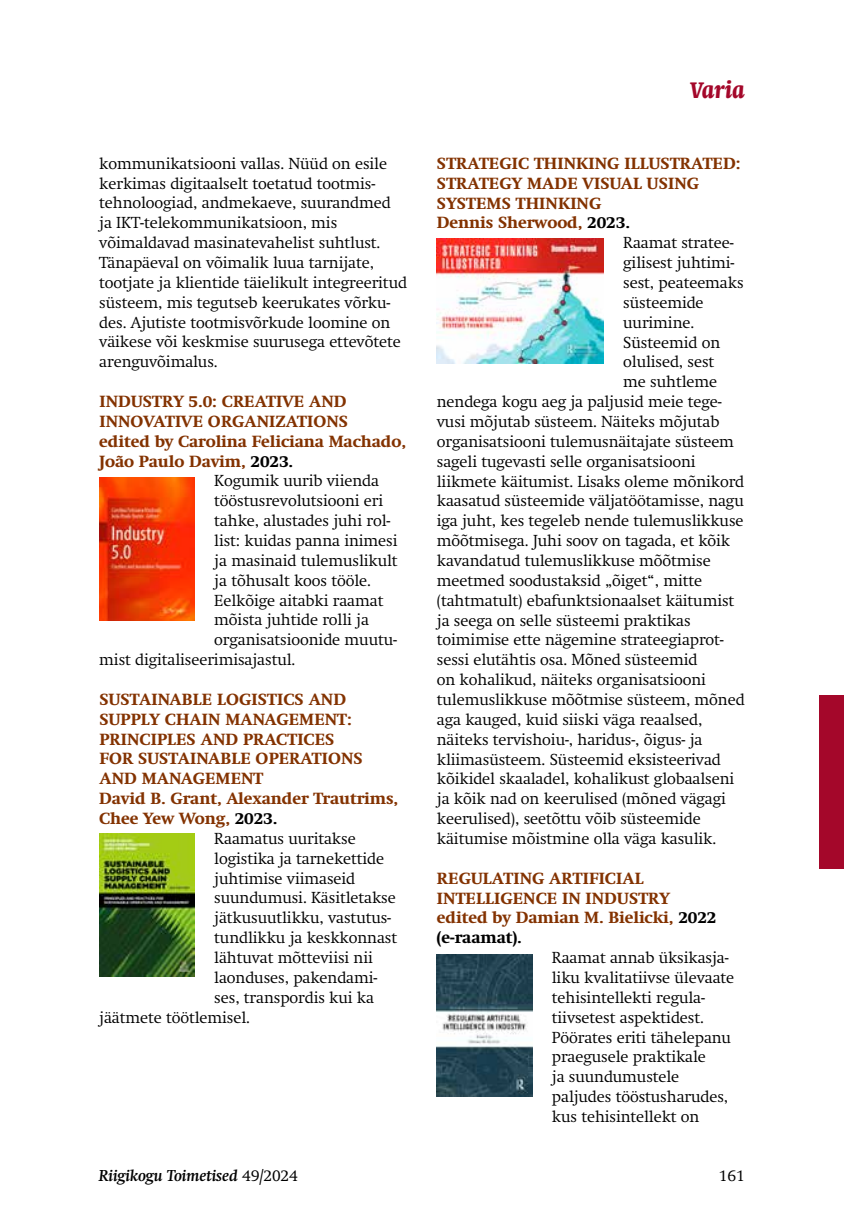
<style>
.page{position:relative;width:844px;height:1216px;background:#fff}
.page>*{position:absolute;margin:0;border:0;box-sizing:border-box;transform-origin:0 0}
.t1{font:italic 700 condensed 24.5px "Swift";letter-spacing:-.005em;color:#a4072a}
.t2{font:300 15.75px/19.8px "Swift";letter-spacing:-.005em;color:#000}
.t3{font:800 15.75px/19.8px "Swift";letter-spacing:.01em;color:#833200}
.t4{font:italic 700 15.75px "Swift";letter-spacing:-.005em;color:#000}
.s1{color:#000}
.s2{font-weight:300;font-style:normal}
</style>
<div class="page">
<div style="left:819px;top:694px;width:24px;height:174px;background:#a4072a"></div>
<img style="left:99px;top:477px;width:95px;height:144px">
<img style="left:99px;top:834px;width:95px;height:142px">
<img style="left:437px;top:954px;width:95px;height:142px">
<img style="left:437px;top:238px;width:166px;height:125px">
<p class="t2" style="left:99px;top:153px;width:309px">kommunikatsiooni vallas. Nüüd on esile kerkimas digitaalselt toetatud tootmis&shy;tehnoloogiad, andmekaeve, suurandmed ja IKT-telekommunikatsioon, mis võimaldavad masinatevahelist suhtlust.<br>Tänapäeval on võimalik luua tarnijate, tootjate ja klientide täielikult integreeritud süsteem, mis tegutseb keerukates võrku&shy;des. Ajutiste tootmisvõrkude loomine on väikese või keskmise suurusega ettevõtete arenguvõimalus.</p>
<p class="t3" style="left:99px;top:391px;width:248px">INDUSTRY 5.0: CREATIVE AND</p>
<p class="t3" style="left:99px;top:411px;width:250px">INNOVATIVE ORGANIZATIONS</p>
<p class="t3" style="left:99px;top:431px;width:308px">edited by Carolina Feliciana Machado,</p>
<p class="t3" style="left:99px;top:451px;width:195px">João Paulo Davim, <span class="s1">2023.</span></p>
<p class="t2" style="left:214px;top:471px;width:166px">Kogumik uurib viienda</p>
<p class="t2" style="left:214px;top:491px;width:170px">tööstusrevolutsiooni eri</p>
<p class="t2" style="left:214px;top:511px;width:177px">tahke, alustades juhi rol-</p>
<p class="t2" style="left:214px;top:530px;width:185px">list: kuidas panna inimesi</p>
<p class="t2" style="left:214px;top:550px;width:185px">ja masinaid tulemuslikult</p>
<p class="t2" style="left:214px;top:570px;width:158px">ja tõhusalt koos tööle.</p>
<p class="t2" style="left:214px;top:590px;width:171px">Eelkõige aitabki raamat</p>
<p class="t2" style="left:214px;top:610px;width:156px">mõista juhtide rolli ja</p>
<p class="t2" style="left:214px;top:630px;width:184px">organisatsioonide muutu-</p>
<p class="t2" style="left:99px;top:650px;width:197px">mist digitaliseerimisajastul.</p>
<p class="t3" style="left:99px;top:689px;width:248px">SUSTAINABLE LOGISTICS AND</p>
<p class="t3" style="left:99px;top:709px;width:254px">SUPPLY CHAIN MANAGEMENT:</p>
<p class="t3" style="left:99px;top:729px;width:236px">PRINCIPLES AND PRACTICES</p>
<p class="t3" style="left:99px;top:749px;width:265px">FOR SUSTAINABLE OPERATIONS</p>
<p class="t3" style="left:99px;top:769px;width:165px">AND MANAGEMENT</p>
<p class="t3" style="left:99px;top:788px;width:300px">David B. Grant, Alexander Trautrims,</p>
<p class="t3" style="left:99px;top:808px;width:180px">Chee Yew Wong, <span class="s1">2023.</span></p>
<p class="t2" style="left:214px;top:828px;width:143px">Raamatus uuritakse</p>
<p class="t2" style="left:214px;top:848px;width:171px">logistika ja tarnekettide</p>
<p class="t2" style="left:214px;top:868px;width:142px">juhtimise viimaseid</p>
<p class="t2" style="left:214px;top:888px;width:183px">suundumusi. Käsitletakse</p>
<p class="t2" style="left:214px;top:908px;width:178px">jätkusuutlikku, vastutus-</p>
<p class="t2" style="left:214px;top:927px;width:184px">tundlikku ja keskkonnast</p>
<p class="t2" style="left:214px;top:947px;width:160px">lähtuvat mõtteviisi nii</p>
<p class="t2" style="left:214px;top:967px;width:165px">laonduses, pakendami-</p>
<p class="t2" style="left:214px;top:987px;width:161px">ses, transpordis kui ka</p>
<p class="t2" style="left:99px;top:1007px;width:152px">jäätmete töötlemisel.</p>
<h1 class="t1" style="left:690px;top:76px;width:56px">Varia</h1>
<p class="t3" style="left:437px;top:153px;width:305px">STRATEGIC THINKING ILLUSTRATED:</p>
<p class="t3" style="left:437px;top:173px;width:263px">STRATEGY MADE VISUAL USING</p>
<p class="t3" style="left:437px;top:193px;width:166px">SYSTEMS THINKING</p>
<p class="t3" style="left:437px;top:213px;width:195px">Dennis Sherwood, <span class="s1">2023.</span></p>
<p class="t2" style="left:623px;top:233px;width:112px">Raamat stratee-</p>
<p class="t2" style="left:623px;top:253px;width:113px">gilisest juhtimi-</p>
<p class="t2" style="left:623px;top:273px;width:122px">sest, peateemaks</p>
<p class="t2" style="left:623px;top:292px;width:82px">süsteemide</p>
<p class="t2" style="left:623px;top:312px;width:72px">uurimine.</p>
<p class="t2" style="left:623px;top:332px;width:98px">Süsteemid on</p>
<p class="t2" style="left:623px;top:352px;width:93px">olulised, sest</p>
<p class="t2" style="left:623px;top:372px;width:95px">me suhtleme</p>
<p class="t2" style="left:437px;top:392px;width:286px">nendega kogu aeg ja paljusid meie tege-</p>
<p class="t2" style="left:437px;top:412px;width:284px">vusi mõjutab süsteem. Näiteks mõjutab</p>
<p class="t2" style="left:437px;top:431px;width:298px">organisatsiooni tulemusnäitajate süsteem</p>
<p class="t2" style="left:437px;top:451px;width:260px">sageli tugevasti selle organisatsiooni</p>
<p class="t2" style="left:437px;top:471px;width:309px">liikmete käitumist. Lisaks oleme mõnikord</p>
<p class="t2" style="left:437px;top:491px;width:308px">kaasatud süsteemide väljatöötamisse, nagu</p>
<p class="t2" style="left:437px;top:511px;width:308px">iga juht, kes tegeleb nende tulemuslikkuse</p>
<p class="t2" style="left:437px;top:531px;width:295px">mõõtmisega. Juhi soov on tagada, et kõik</p>
<p class="t2" style="left:437px;top:550px;width:275px">kavandatud tulemuslikkuse mõõtmise</p>
<p class="t2" style="left:437px;top:570px;width:267px">meetmed soodustaksid „õiget“, mitte</p>
<p class="t2" style="left:437px;top:590px;width:299px">(tahtmatult) ebafunktsionaalset käitumist</p>
<p class="t2" style="left:437px;top:610px;width:255px">ja seega on selle süsteemi praktikas</p>
<p class="t2" style="left:437px;top:630px;width:288px">toimimise ette nägemine strateegiaprot-</p>
<p class="t2" style="left:437px;top:650px;width:262px">sessi elutähtis osa. Mõned süsteemid</p>
<p class="t2" style="left:437px;top:670px;width:270px">on kohalikud, näiteks organisatsiooni</p>
<p class="t2" style="left:437px;top:689px;width:309px">tulemuslikkuse mõõtmise süsteem, mõned</p>
<p class="t2" style="left:437px;top:709px;width:267px">aga kauged, kuid siiski väga reaalsed,</p>
<p class="t2" style="left:437px;top:729px;width:267px">näiteks tervishoiu-, haridus-, õigus- ja</p>
<p class="t2" style="left:437px;top:749px;width:285px">kliimasüsteem. Süsteemid eksisteerivad</p>
<p class="t2" style="left:437px;top:769px;width:299px">kõikidel skaaladel, kohalikust globaalseni</p>
<p class="t2" style="left:437px;top:789px;width:290px">ja kõik nad on keerulised (mõned vägagi</p>
<p class="t2" style="left:437px;top:808px;width:265px">keerulised), seetõttu võib süsteemide</p>
<p class="t2" style="left:437px;top:828px;width:281px">käitumise mõistmine olla väga kasulik.</p>
<p class="t3" style="left:437px;top:868px;width:281px">REGULATING ARTIFICIAL<br>INTELLIGENCE IN INDUSTRY edited by Damian M. Bielicki, <span class="s1">2022 (e-raamat).</span></p>
<p class="t2" style="left:551px;top:947px;width:184px">Raamat annab üksikasja&shy;liku kvalitatiivse ülevaate tehisintellekti regula&shy;tiivsetest aspektidest.<br>Pöörates eriti tähelepanu praegusele praktikale<br>ja suundumustele paljudes tööstusharudes, kus tehisintellekt on</p>
<p class="t4" style="left:99px;top:1166px;width:200px">Riigikogu Toimetised <span class="s2">49/2024</span></p>
<p class="t2" style="left:718px;top:1165px;width:27px">161</p>
</div>
